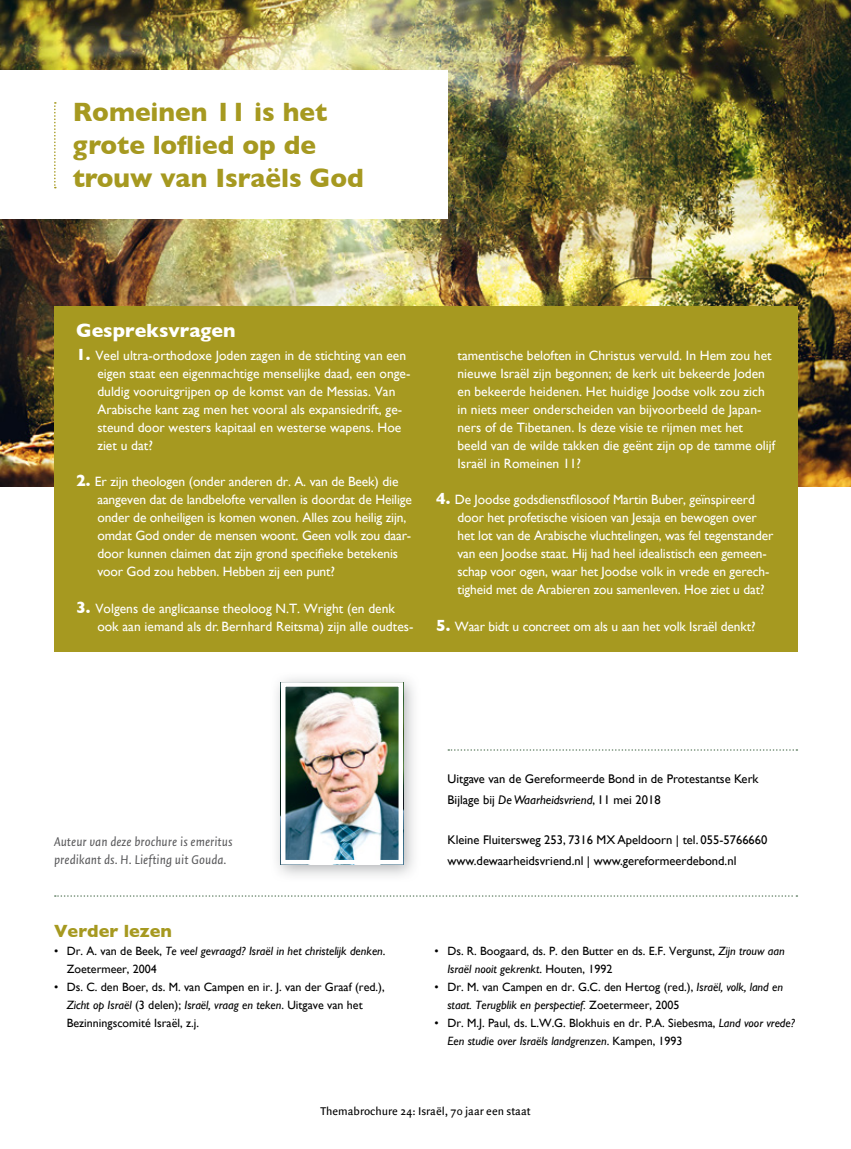
<style>
.page{position:relative;width:851px;height:1149px;background:#fff}
.page>*{position:absolute;margin:0;border:0;box-sizing:border-box;transform-origin:0 0}
.t1{font:700 27px/33px "Gill Sans";color:#a69920}
.t2{font:700 19.5px "Gill Sans";color:#fff}
.t3{font:700 18px "Gill Sans";color:#a69920}
.t4{font:13.5px/18px "Gill Sans";color:#fff}
.t5{font:italic 13.5px/18px "Quadraat Sans";color:#58585a}
.t6{font:12.6px/20.4px "Gill Sans";color:#000}
.t7{font:12px/18px "Gill Sans";color:#000}
.t8{font:italic 12px/18px "Gill Sans";color:#000}
.t9{font:12px "Quadraat Sans";color:#000}
.s1{font-weight:700;font-size:16.5px}
.s2{font-style:normal}
.s3{font-style:italic}
</style>
<div class="page">
<img style="left:0;top:0;width:850px;height:486px">
<div style="left:0;top:70px;width:447px;height:149px;background:#fff"></div>
<svg style="left:54px;top:102px;width:2px;height:86px"></svg>
<svg style="left:448px;top:749px;width:349px;height:1px"></svg>
<svg style="left:55px;top:895px;width:742px;height:1px"></svg>
<div style="left:54px;top:307px;width:743px;height:345px;background:#a69920"></div>
<img style="left:276px;top:678px;width:138px;height:198px">
<img style="left:286px;top:687px;width:112px;height:172px">
<div style="left:281px;top:682px;width:122px;height:182px;border:4px solid #fff"></div>
<h1 class="t1" style="left:73px;top:95px;width:293px">Romeinen 11 is het grote loflied op de trouw van Israëls God</h1>
<h2 class="t2" style="left:76px;top:314px;width:161px">Gespreksvragen</h2>
<p class="t4" style="left:97px;top:346px;width:314px;text-indent:-21px"><span class="s1">1.</span> Veel ultra-orthodoxe Joden zagen in de stichting van een eigen staat een eigenmachtige menselijke daad, een onge&shy;duldig vooruitgrijpen op de komst van de Messias. Van Arabische kant zag men het vooral als expansiedrift, ge&shy;steund door westers kapitaal en westerse wapens. Hoe ziet u dat?</p>
<p class="t4" style="left:97px;top:472px;width:316px;text-indent:-21px"><span class="s1">2.</span> Er zijn theologen (onder anderen dr. A. van de Beek) die aangeven dat de landbelofte vervallen is doordat de Heilige onder de onheiligen is komen wonen. Alles zou heilig zijn, omdat God onder de mensen woont. Geen volk zou daar&shy;door kunnen claimen dat zijn grond specifieke betekenis voor God zou hebben. Hebben zij een punt?</p>
<p class="t4" style="left:97px;top:598px;width:317px;text-indent:-21px"><span class="s1">3.</span> Volgens de anglicaanse theoloog N.T. Wright (en denk ook aan iemand als dr. Bernhard Reitsma) zijn alle oudtes-</p>
<p class="t4" style="left:457px;top:346px;width:319px">tamentische beloften in Christus vervuld. In Hem zou het nieuwe Israël zijn begonnen; de kerk uit bekeerde Joden en bekeerde heidenen. Het huidige Joodse volk zou zich in niets meer onderscheiden van bijvoorbeeld de Japan&shy;ners of de Tibetanen. Is deze visie te rijmen met het beeld van de wilde takken die geënt zijn op de tamme olijf Israël in Romeinen 11?</p>
<p class="t4" style="left:457px;top:490px;width:317px;text-indent:-21px"><span class="s1">4.</span> De Joodse godsdienstfilosoof Martin Buber, geïnspireerd door het profetische visioen van Jesaja en bewogen over het lot van de Arabische vluchtelingen, was fel tegenstander van een Joodse staat. Hij had heel idealistisch een gemeen&shy;schap voor ogen, waar het Joodse volk in vrede en gerech&shy;tigheid met de Arabieren zou samenleven. Hoe ziet u dat?</p>
<p class="t4" style="left:436px;top:616px;width:321px"><span class="s1">5.</span> Waar bidt u concreet om als u aan het volk Israël denkt?</p>
<p class="t5" style="left:54px;top:832px;width:180px">Auteur van deze brochure is emeritus predikant ds. H. Liefting uit Gouda.</p>
<h3 class="t3" style="left:54px;top:916px;width:119px">Verder lezen</h3>
<p class="t8" style="left:67px;top:941px;width:320px;text-indent:-13px"><span class="s2">• Dr. A. van de Beek,</span> Te veel gevraagd? Israël in het christelijk denken<span class="s2">.<br>Zoetermeer, 2004</span></p>
<p class="t7" style="left:67px;top:977px;width:319px;text-indent:-13px">• Ds. C. den Boer, ds. M. van Campen en ir. J. van der Graaf (red.),<br><span class="s3">Zicht op Israël</span> (3 delen); <span class="s3">Israël, vraag en teken</span>. Uitgave van het<br>Bezinningscomité Israël, z.j.</p>
<p class="t6" style="left:447px;top:768px;width:312px">Uitgave van de Gereformeerde Bond in de Protestantse Kerk<br>Bijlage bij <span class="s3">De Waarheidsvriend</span>, 11 mei 2018</p>
<p class="t6" style="left:447px;top:829px;width:321px">Kleine Fluitersweg 253, 7316 MX Apeldoorn | tel. 055-5766660 www.dewaarheidsvriend.nl | www.gereformeerdebond.nl</p>
<p class="t7" style="left:447px;top:941px;width:339px;text-indent:-13px">• Ds. R. Boogaard, ds. P. den Butter en ds. E.F. Vergunst, <span class="s3">Zijn trouw aan<br>Israël nooit gekrenkt</span>. Houten, 1992</p>
<p class="t7" style="left:447px;top:977px;width:337px;text-indent:-13px">• Dr. M. van Campen en dr. G.C. den Hertog (red.), <span class="s3">Israël, volk, land en staat. Terugblik en perspectief.</span> Zoetermeer, 2005</p>
<p class="t7" style="left:447px;top:1013px;width:349px;text-indent:-13px">• Dr. M.J. Paul, ds. L.W.G. Blokhuis en dr. P.A. Siebesma, <span class="s3">Land voor vrede?<br>Een studie over Israëls landgrenzen</span>. Kampen, 1993</p>
<p class="t9" style="left:320px;top:1103px;width:211px">Themabrochure 24: Israël, 70 jaar een staat</p>
</div>
